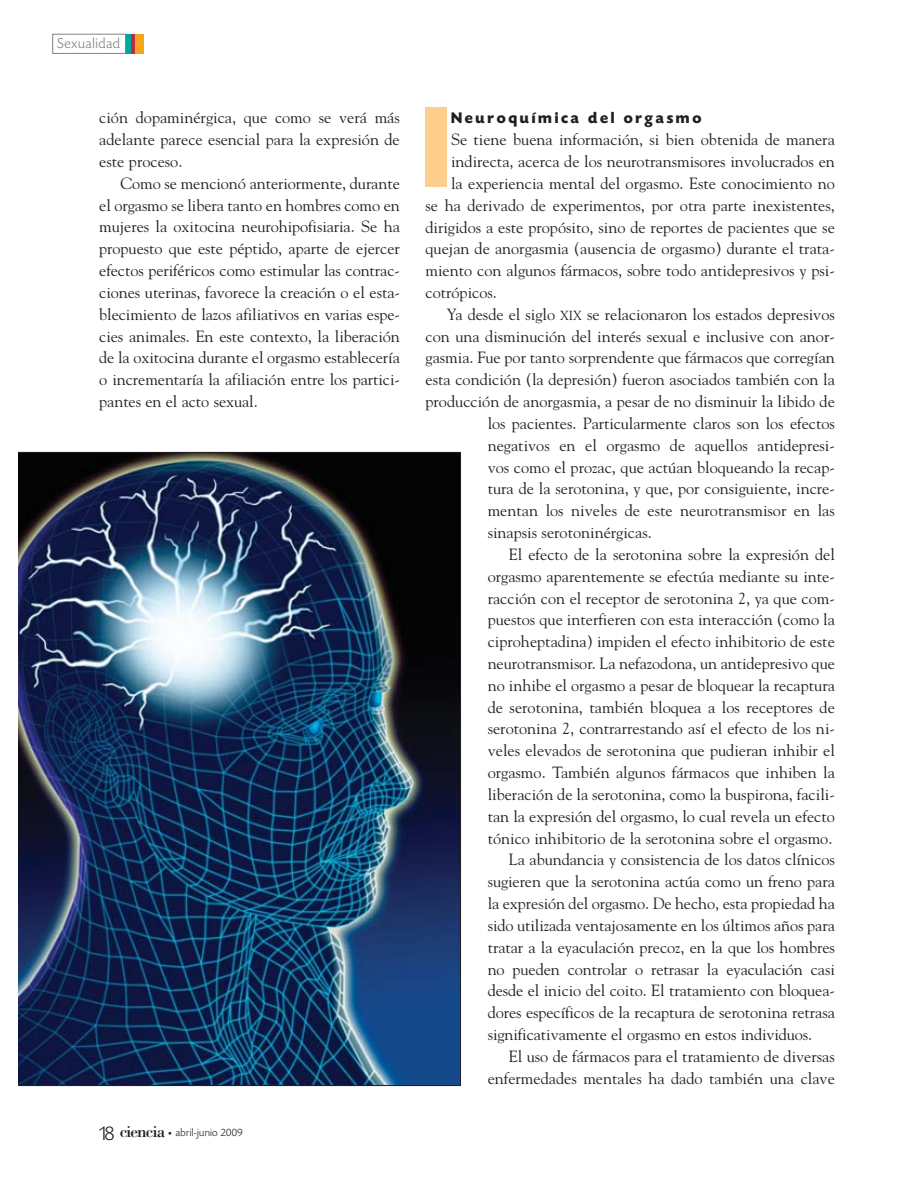
<style>
.page{position:relative;width:918px;height:1188px;background:#fff}
.page>*{position:absolute;margin:0;border:0;box-sizing:border-box;transform-origin:0 0}
.t1{font:17.25px "Bodoni";letter-spacing:-.05em;color:#231f20}
.t2{font:16.2px/21.8px "Goudy";color:#231f20;text-align:justify}
.t3{font:700 16.2px "Today HEF";letter-spacing:.17em;color:#231f20}
.t4{font:300 15px "Today HEF";letter-spacing:.045em;color:#808284}
.t5{font:300 11.25px "Today HEF";letter-spacing:.025em;color:#231f20}
.s1{font-family:"Today HEF";font-weight:300;font-size:21px}
.s2{font-family:"Officina Sans";font-weight:400;font-size:7.5px}
.s3{font-size:13.05px}
</style>
<div class="page">
<div style="left:52px;top:34px;width:74px;height:20px;border:1px solid #808284"></div>
<div style="left:135px;top:34px;width:9px;height:20px;background:#faa41d"></div>
<div style="left:130px;top:34px;width:5px;height:20px;background:#bb2d45"></div>
<hr style="left:126px;top:34px;width:4px;height:20px;background:#00a99b">
<div style="left:425px;top:108px;width:22px;height:79px;background:#fece8d"></div>
<img style="left:18px;top:452px;width:443px;height:634px">
<p class="t4" style="left:58px;top:38px;width:64px">Sexualidad</p>
<p class="t2" style="left:99px;top:108px;width:302px">ción dopaminérgica, que como se verá más adelante parece esencial para la expresión de este proceso.</p>
<p class="t2" style="left:99px;top:174px;width:302px;text-indent:21px">Como se mencionó anteriormente, durante el orgasmo se libera tanto en hombres como en mujeres la oxitocina neurohipofisiaria. Se ha propuesto que este péptido, aparte de ejercer efectos periféricos como estimular las contrac&shy;ciones uterinas, favorece la creación o el esta&shy;blecimiento de lazos afiliativos en varias espe&shy;cies animales. En este contexto, la liberación de la oxitocina durante el orgasmo establecería o incrementaría la afiliación entre los partici&shy;pantes en el acto sexual.</p>
<p class="t1" style="left:99px;top:1125px;width:67px"><span class="s1">18</span> ciencia</p>
<p class="t5" style="left:168px;top:1128px;width:76px"><span class="s2">•</span> abril-junio 2009</p>
<p class="t3" style="left:451px;top:112px;width:252px">Neuroquímica del orgasmo</p>
<p class="t2" style="left:451px;top:130px;width:385px">Se tiene buena información, si bien obtenida de manera</p>
<p class="t2" style="left:451px;top:152px;width:385px">indirecta, acerca de los neurotransmisores involucrados en</p>
<p class="t2" style="left:451px;top:174px;width:385px">la experiencia mental del orgasmo. Este conocimiento no</p>
<p class="t2" style="left:425px;top:195px;width:411px">se ha derivado de experimentos, por otra parte inexistentes,</p>
<p class="t2" style="left:425px;top:217px;width:411px">dirigidos a este propósito, sino de reportes de pacientes que se</p>
<p class="t2" style="left:425px;top:239px;width:411px">quejan de anorgasmia (ausencia de orgasmo) durante el trata-</p>
<p class="t2" style="left:425px;top:261px;width:411px">miento con algunos fármacos, sobre todo antidepresivos y psi-</p>
<p class="t2" style="left:425px;top:283px;width:73px">cotrópicos.</p>
<p class="t2" style="left:447px;top:305px;width:390px">Ya desde el siglo <span class="s3">XIX</span> se relacionaron los estados depresivos</p>
<p class="t2" style="left:425px;top:326px;width:411px">con una disminución del interés sexual e inclusive con anor-</p>
<p class="t2" style="left:425px;top:348px;width:411px">gasmia. Fue por tanto sorprendente que fármacos que corregían</p>
<p class="t2" style="left:425px;top:370px;width:411px">esta condición (la depresión) fueron asociados también con la</p>
<p class="t2" style="left:425px;top:392px;width:411px">producción de anorgasmia, a pesar de no disminuir la libido de</p>
<p class="t2" style="left:488px;top:414px;width:349px">los pacientes. Particularmente claros son los efectos</p>
<p class="t2" style="left:488px;top:436px;width:349px">negativos en el orgasmo de aquellos antidepresi-</p>
<p class="t2" style="left:488px;top:457px;width:349px">vos como el prozac, que actúan bloqueando la recap-</p>
<p class="t2" style="left:488px;top:479px;width:349px">tura de la serotonina, y que, por consiguiente, incre-</p>
<p class="t2" style="left:488px;top:501px;width:349px">mentan los niveles de este neurotransmisor en las</p>
<p class="t2" style="left:488px;top:523px;width:166px">sinapsis serotoninérgicas.</p>
<p class="t2" style="left:509px;top:545px;width:327px">El efecto de la serotonina sobre la expresión del</p>
<p class="t2" style="left:488px;top:566px;width:349px">orgasmo aparentemente se efectúa mediante su inte-</p>
<p class="t2" style="left:488px;top:588px;width:349px">racción con el receptor de serotonina 2, ya que com-</p>
<p class="t2" style="left:488px;top:610px;width:349px">puestos que interfieren con esta interacción (como la</p>
<p class="t2" style="left:488px;top:632px;width:349px">ciproheptadina) impiden el efecto inhibitorio de este</p>
<p class="t2" style="left:488px;top:654px;width:349px">neurotransmisor. La nefazodona, un antidepresivo que</p>
<p class="t2" style="left:488px;top:676px;width:349px">no inhibe el orgasmo a pesar de bloquear la recaptura</p>
<p class="t2" style="left:488px;top:697px;width:349px">de serotonina, también bloquea a los receptores de</p>
<p class="t2" style="left:488px;top:719px;width:349px">serotonina 2, contrarrestando así el efecto de los ni-</p>
<p class="t2" style="left:488px;top:741px;width:349px">veles elevados de serotonina que pudieran inhibir el</p>
<p class="t2" style="left:488px;top:763px;width:349px">orgasmo. También algunos fármacos que inhiben la</p>
<p class="t2" style="left:488px;top:785px;width:349px">liberación de la serotonina, como la buspirona, facili-</p>
<p class="t2" style="left:488px;top:807px;width:349px">tan la expresión del orgasmo, lo cual revela un efecto</p>
<p class="t2" style="left:488px;top:828px;width:346px">tónico inhibitorio de la serotonina sobre el orgasmo.</p>
<p class="t2" style="left:509px;top:850px;width:327px">La abundancia y consistencia de los datos clínicos</p>
<p class="t2" style="left:488px;top:872px;width:349px">sugieren que la serotonina actúa como un freno para</p>
<p class="t2" style="left:488px;top:894px;width:349px">la expresión del orgasmo. De hecho, esta propiedad ha</p>
<p class="t2" style="left:488px;top:916px;width:349px">sido utilizada ventajosamente en los últimos años para</p>
<p class="t2" style="left:488px;top:937px;width:349px">tratar a la eyaculación precoz, en la que los hombres</p>
<p class="t2" style="left:488px;top:959px;width:349px">no pueden controlar o retrasar la eyaculación casi</p>
<p class="t2" style="left:488px;top:981px;width:349px">desde el inicio del coito. El tratamiento con bloquea-</p>
<p class="t2" style="left:488px;top:1003px;width:349px">dores específicos de la recaptura de serotonina retrasa</p>
<p class="t2" style="left:488px;top:1025px;width:326px">significativamente el orgasmo en estos individuos.</p>
<p class="t2" style="left:509px;top:1047px;width:327px">El uso de fármacos para el tratamiento de diversas</p>
<p class="t2" style="left:488px;top:1068px;width:349px">enfermedades mentales ha dado también una clave</p>
</div>
